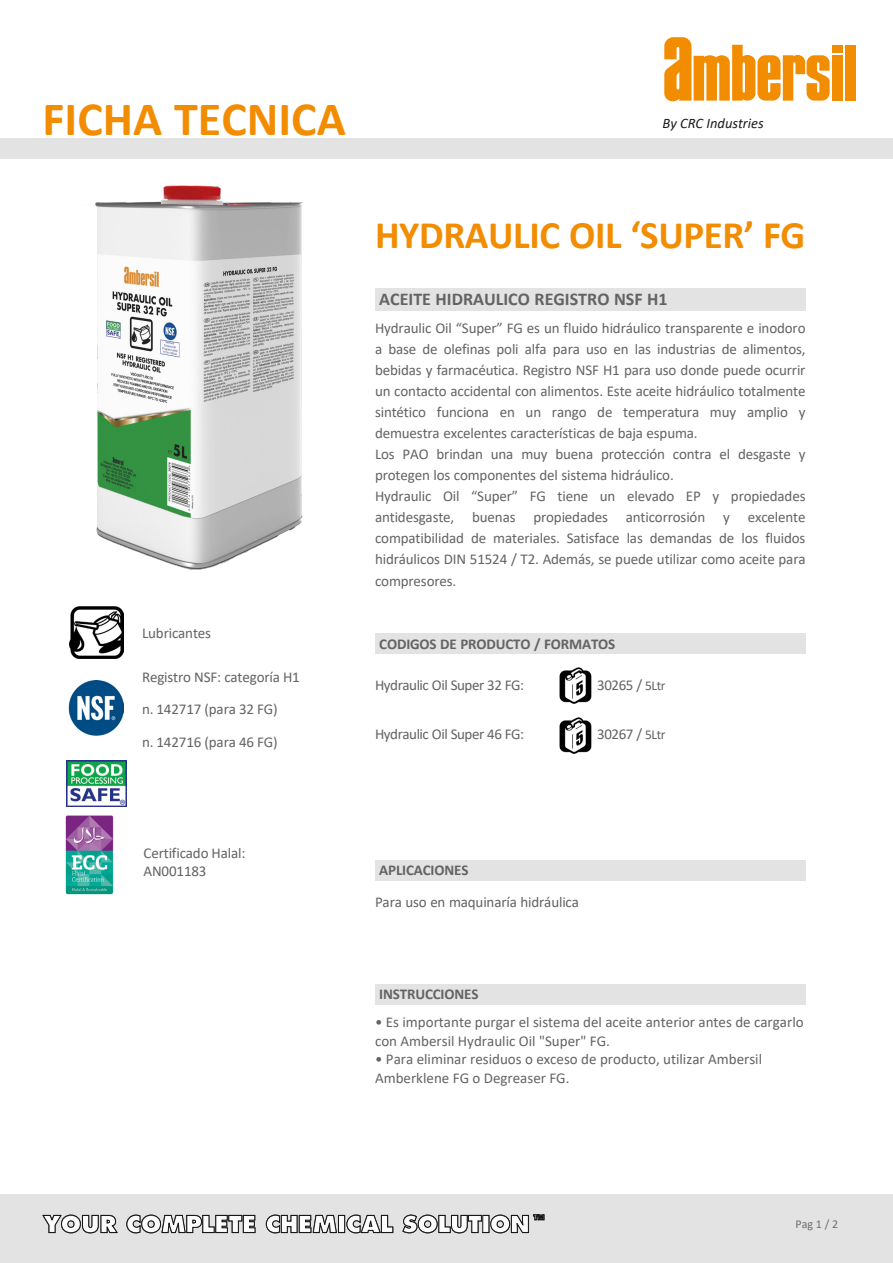
<style>
.page{position:relative;width:893px;height:1263px;background:#fff}
.page>*{position:absolute;margin:0;border:0;box-sizing:border-box;transform-origin:0 0}
.t1{font:700 48px "Calibri";color:#f28c00}
.t2{font:700 39px "Calibri";letter-spacing:-.01em;color:#f28c00}
.t3{font:700 18px "Calibri";color:#646363}
.t4{font:15px/21px "Calibri";letter-spacing:-.01em;color:#646363}
.t5{font:700 15px "Calibri";letter-spacing:-.01em;color:#646363}
.t6{font:15px "Calibri";letter-spacing:-.03em;color:#646363}
.t7{font:15px/18px "Calibri";letter-spacing:-.01em;color:#636362}
.t8{font:italic 14.55px "Calibri";color:#1c1d1b}
.t9{font:12px "Calibri";color:#706f6f}
.s1{font-size:13.5px}
</style>
<div class="page">
<div style="left:375px;top:288px;width:430px;height:22px;background:#e3e3e3"></div>
<div style="left:375px;top:860px;width:430px;height:20px;background:#e3e3e3"></div>
<img style="left:95px;top:185px;width:207px;height:384px">
<div style="left:0;top:1195px;width:893px;height:68px;background:#e3e3e3"></div>
<svg style="left:42px;top:1214px;width:76px;height:19px"></svg>
<svg style="left:126px;top:1214px;width:419px;height:19px"></svg>
<div style="left:375px;top:984px;width:430px;height:21px;background:#e3e3e3"></div>
<div style="left:375px;top:634px;width:430px;height:20px;background:#e3e3e3"></div>
<img style="left:68px;top:681px;width:55px;height:55px">
<img style="left:69px;top:606px;width:54px;height:53px">
<img style="left:67px;top:761px;width:59px;height:45px">
<div style="left:0;top:138px;width:893px;height:21px;background:#e3e3e3"></div>
<img style="left:559px;top:667px;width:33px;height:37px">
<img style="left:559px;top:717px;width:33px;height:37px">
<div style="left:845px;top:45px;width:10px;height:56px;background:#f28c00"></div>
<div style="left:832px;top:45px;width:10px;height:7px;background:#f28c00"></div>
<div style="left:832px;top:55px;width:10px;height:46px;background:#f28c00"></div>
<svg style="left:664px;top:37px;width:166px;height:64px"></svg>
<img style="left:65px;top:815px;width:49px;height:80px">
<h1 class="t1" style="left:43px;top:85px;width:305px">FICHA TECNICA</h1>
<p class="t8" style="left:663px;top:114px;width:103px">By CRC Industries</p>
<p class="t4" style="left:142px;top:622px;width:70px">Lubricantes</p>
<p class="t4" style="left:142px;top:660px;width:159px;line-height:32.8px">Registro NSF: categoría H1 n. 142717 (para 32 FG)<br>n. 142716 (para 46 FG)</p>
<h2 class="t2" style="left:375px;top:207px;width:432px">HYDRAULIC OIL ‘SUPER’ FG</h2>
<p class="t3" style="left:379px;top:286px;width:290px">ACEITE HIDRAULICO REGISTRO NSF H1</p>
<p class="t4" style="left:375px;top:318px;width:432px">Hydraulic Oil “Super” FG es un fluido hidráulico transparente e inodoro a base de olefinas poli alfa para uso en las industrias de alimentos, bebidas y farmacéutica. Registro NSF H1 para uso donde puede ocurrir un contacto accidental con alimentos. Este aceite hidráulico totalmente sintético funciona en un rango de temperatura muy amplio y demuestra excelentes características de baja espuma.<br>Los PAO brindan una muy buena protección contra el desgaste y protegen los componentes del sistema hidráulico.<br>Hydraulic Oil “Super” FG tiene un elevado EP y propiedades antidesgaste, buenas propiedades anticorrosión y excelente compatibilidad de materiales. Satisface las demandas de los fluidos hidráulicos DIN 51524 / T2. Además, se puede utilizar como aceite para compresores.</p>
<p class="t5" style="left:379px;top:633px;width:238px">CODIGOS DE PRODUCTO / FORMATOS</p>
<p class="t6" style="left:375px;top:674px;width:151px">Hydraulic Oil Super 32 FG:</p>
<p class="t4" style="left:597px;top:674px;width:70px">30265 / <span class="s1">5Ltr</span></p>
<p class="t6" style="left:375px;top:724px;width:151px">Hydraulic Oil Super 46 FG:</p>
<p class="t4" style="left:597px;top:723px;width:70px">30267 / <span class="s1">5Ltr</span></p>
<p class="t7" style="left:144px;top:844px;width:103px">Certificado Halal:<br>AN001183</p>
<p class="t5" style="left:379px;top:859px;width:91px">APLICACIONES</p>
<p class="t4" style="left:375px;top:891px;width:205px">Para uso en maquinaría hidráulica</p>
<p class="t5" style="left:379px;top:984px;width:101px">INSTRUCCIONES</p>
<p class="t4" style="left:375px;top:1012px;width:430px;line-height:18.6px">• Es importante purgar el sistema del aceite anterior antes de cargarlo con Ambersil Hydraulic Oil "Super" FG.</p>
<p class="t4" style="left:375px;top:1050px;width:389px;line-height:18.6px">• Para eliminar residuos o exceso de producto, utilizar Ambersil<br>Amberklene FG o Degreaser FG.</p>
<p class="t9" style="left:795px;top:1215px;width:44px">Pag 1 / 2</p>
</div>
